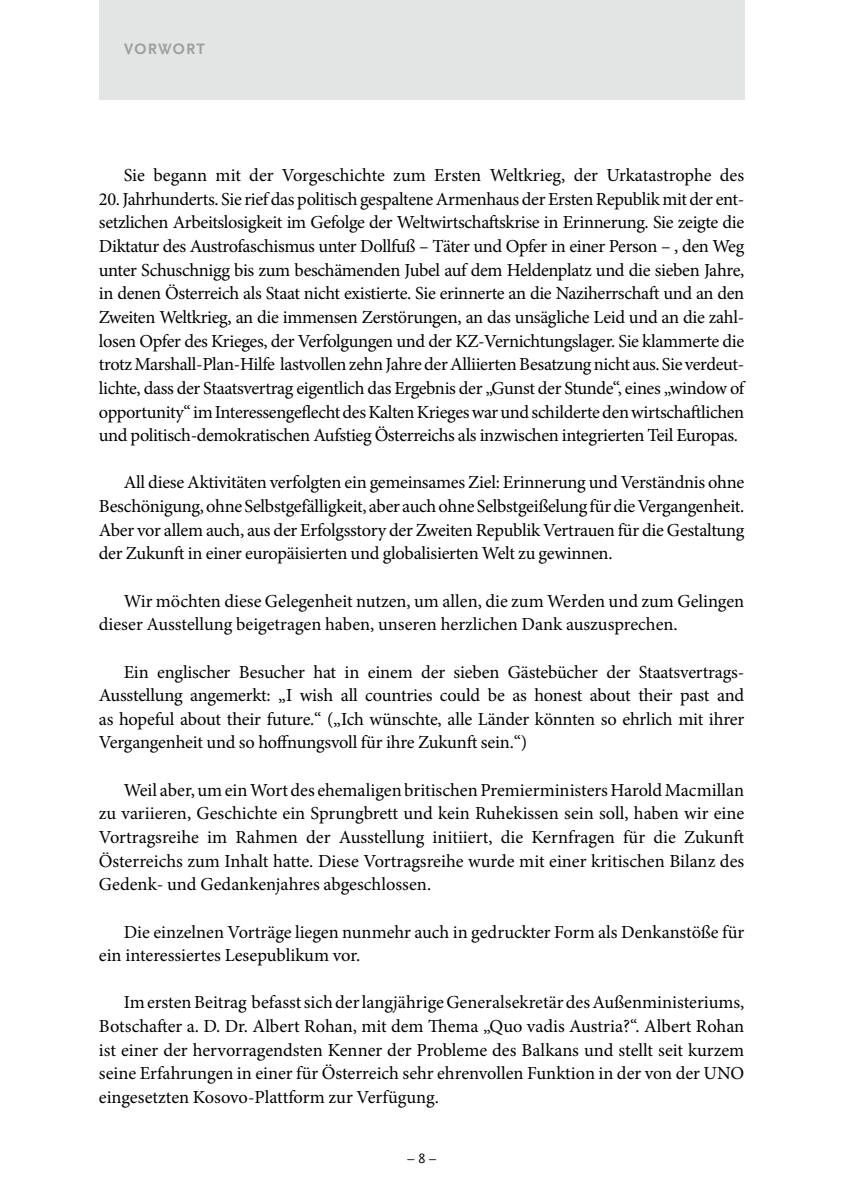
<style>
.page{position:relative;width:844px;height:1191px;background:#fff}
.page>*{position:absolute;margin:0;border:0;box-sizing:border-box;transform-origin:0 0}
.t1{font:18.38px/23.6px "Minion Pro";letter-spacing:-.005em;color:#000;text-align:justify}
.t2{font:700 15.75px "Scala Sans";letter-spacing:.075em;color:#9c9e9f}
.t3{font:14px "Scala Sans";color:#000}
</style>
<div class="page">
<div style="left:99px;top:0;width:645px;height:99px;background:#e3e4e4"></div>
<p class="t2" style="left:124px;top:40px;width:79px">VORWORT</p>
<p class="t1" style="left:124px;top:164px;width:622px">Sie begann mit der Vorgeschichte zum Ersten Weltkrieg, der Urkatastrophe des</p>
<p class="t1" style="left:99px;top:187px;width:646px">20. Jahrhunderts. Sie rief das politisch gespaltene Armenhaus der Ersten Republik mit der ent&shy;setzlichen Arbeitslosigkeit im Gefolge der Weltwirtschaftskrise in Erinnerung. Sie zeigte die Diktatur des Austrofaschismus unter Dollfuß – Täter und Opfer in einer Person – , den Weg unter Schuschnigg bis zum beschämenden Jubel auf dem Heldenplatz und die sieben Jahre, in denen Österreich als Staat nicht existierte. Sie erinnerte an die Naziherrschaft und an den Zweiten Weltkrieg, an die immensen Zerstörungen, an das unsägliche Leid und an die zahl&shy;losen Opfer des Krieges, der Verfolgungen und der KZ-Vernichtungslager. Sie klammerte die trotz Marshall-Plan-Hilfe lastvollen zehn Jahre der Alliierten Besatzung nicht aus. Sie verdeut&shy;lichte, dass der Staatsvertrag eigentlich das Ergebnis der „Gunst der Stunde“, eines „window of opportunity“ im Interessengeflecht des Kalten Krieges war und schilderte den wirtschaftlichen und politisch-demokratischen Aufstieg Österreichs als inzwischen integrierten Teil Europas.</p>
<p class="t1" style="left:99px;top:471px;width:646px;text-indent:25px">All diese Aktivitäten verfolgten ein gemeinsames Ziel: Erinnerung und Verständnis ohne Beschönigung, ohne Selbstgefälligkeit, aber auch ohne Selbstgeißelung für die Vergangenheit.<br>Aber vor allem auch, aus der Erfolgsstory der Zweiten Republik Vertrauen für die Gestaltung der Zukunft in einer europäisierten und globalisierten Welt zu gewinnen.</p>
<p class="t1" style="left:99px;top:589px;width:646px;text-indent:25px">Wir möchten diese Gelegenheit nutzen, um allen, die zum Werden und zum Gelingen dieser Ausstellung beigetragen haben, unseren herzlichen Dank auszusprechen.</p>
<p class="t1" style="left:99px;top:660px;width:646px;text-indent:25px">Ein englischer Besucher hat in einem der sieben Gästebücher der Staatsvertrags-Ausstellung angemerkt: „I wish all countries could be as honest about their past and as hopeful about their future.“ („Ich wünschte, alle Länder könnten so ehrlich mit ihrer Vergangenheit und so hoffnungsvoll für ihre Zukunft sein.“)</p>
<p class="t1" style="left:99px;top:778px;width:646px;text-indent:25px">Weil aber, um ein Wort des ehemaligen britischen Premierministers Harold Macmillan zu variieren, Geschichte ein Sprungbrett und kein Ruhekissen sein soll, haben wir eine Vortragsreihe im Rahmen der Ausstellung initiiert, die Kernfragen für die Zukunft Österreichs zum Inhalt hatte. Diese Vortragsreihe wurde mit einer kritischen Bilanz des Gedenk- und Gedankenjahres abgeschlossen.</p>
<p class="t1" style="left:99px;top:920px;width:646px;text-indent:25px">Die einzelnen Vorträge liegen nunmehr auch in gedruckter Form als Denkanstöße für ein interessiertes Lesepublikum vor.</p>
<p class="t1" style="left:99px;top:990px;width:646px;text-indent:25px">Im ersten Beitrag befasst sich der langjährige Generalsekretär des Außenministeriums, Botschafter a. D. Dr. Albert Rohan, mit dem Thema „Quo vadis Austria?“. Albert Rohan ist einer der hervorragendsten Kenner der Probleme des Balkans und stellt seit kurzem seine Erfahrungen in einer für Österreich sehr ehrenvollen Funktion in der von der UNO eingesetzten Kosovo-Plattform zur Verfügung.</p>
<p class="t3" style="left:407px;top:1150px;width:31px">– 8 –</p>
</div>
